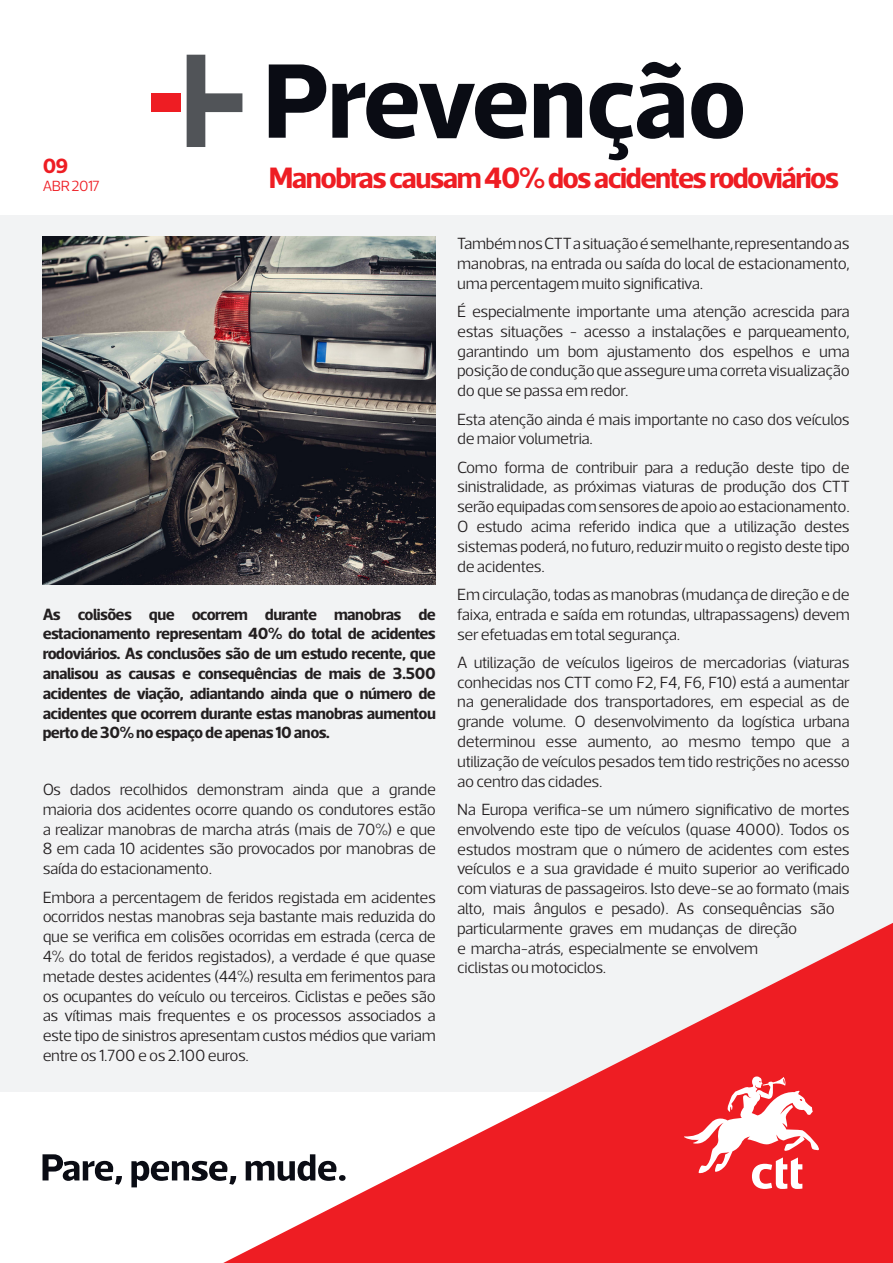
<style>
.page{position:relative;width:893px;height:1263px;background:#fff}
.page>*{position:absolute;margin:0;border:0;box-sizing:border-box;transform-origin:0 0}
.titulo{font:700 39px "Acto CTT";letter-spacing:-.03em;color:#ee1d23}
.titulo-2{font:700 30px "Acto CTT";letter-spacing:-.05em;color:#ee1d23}
.titulo-3{font:700 21px "Acto CTT";color:#ee1d23}
.texto{font:300 16.5px/19.8px "Acto CTT";letter-spacing:-.02em;color:#231f20;text-align:justify}
.lead{font:700 16.5px/19.8px "Acto CTT";letter-spacing:-.03em;color:#231f20;text-align:justify}
.titulo-4{font:300 15px "Acto CTT";letter-spacing:-.025em;color:#ee1d23}
</style>
<div class="page">
<div style="left:0;top:128px;width:893px;height:1047px;background:#f2f3f4"></div>
<img style="left:43px;top:237px;width:393px;height:348px">
<div style="left:0;top:1093px;width:893px;height:170px;background:#fff"></div>
<svg style="left:223px;top:923px;width:670px;height:340px"></svg>
<svg style="left:684px;top:1075px;width:137px;height:114px"></svg>
<div style="left:0;top:0;width:893px;height:215px;background:#fff"></div>
<svg style="left:269px;top:64px;width:57px;height:74px"></svg>
<svg style="left:332px;top:83px;width:194px;height:56px"></svg>
<svg style="left:534px;top:83px;width:48px;height:55px"></svg>
<svg style="left:590px;top:62px;width:94px;height:98px"></svg>
<svg style="left:691px;top:83px;width:52px;height:56px"></svg>
<svg style="left:187px;top:55px;width:55px;height:92px"></svg>
<div style="left:151px;top:93px;width:30px;height:19px;background:#ee1d23"></div>
<svg style="left:43px;top:1154px;width:79px;height:31px"></svg>
<svg style="left:131px;top:1161px;width:105px;height:26px"></svg>
<svg style="left:246px;top:1154px;width:90px;height:27px"></svg>
<div style="left:339px;top:1175px;width:7px;height:6px;background:#0a0c14;border-radius:50%"></div>
<p class="titulo-3" style="left:55px;top:153px;width:15px">8</p>
<p class="titulo-4" style="left:43px;top:178px;width:58px">ABR 2017</p>
<p class="titulo-3" style="left:43px;top:153px;width:27px">09</p>
<p class="titulo" style="left:269px;top:154px;width:565px">Sensibilização de jovens condutores</p>
<p class="titulo-2" style="left:269px;top:159px;width:572px">Manobras causam 40% dos acidentes rodoviários</p>
<p class="lead" style="left:43px;top:604px;width:395px">As colisões que ocorrem durante manobras de estacionamento representam 40% do total de acidentes rodoviários. As conclusões são de um estudo recente, que analisou as causas e consequências de mais de 3.500 acidentes de viação, adiantando ainda que o número de acidentes que ocorrem durante estas manobras aumentou perto de 30% no espaço de apenas 10 anos.</p>
<p class="texto" style="left:43px;top:779px;width:395px">Os dados recolhidos demonstram ainda que a grande maioria dos acidentes ocorre quando os condutores estão a realizar manobras de marcha atrás (mais de 70%) e que 8 em cada 10 acidentes são provocados por manobras de saída do estacionamento.</p>
<p class="texto" style="left:43px;top:887px;width:395px">Embora a percentagem de feridos registada em acidentes ocorridos nestas manobras seja bastante mais reduzida do que se verifica em colisões ocorridas em estrada (cerca de 4% do total de feridos registados), a verdade é que quase metade destes acidentes (44%) resulta em ferimentos para os ocupantes do veículo ou terceiros. Ciclistas e peões são as vítimas mais frequentes e os processos associados a este tipo de sinistros apresentam custos médios que variam entre os 1.700 e os 2.100 euros.</p>
<p class="texto" style="left:457px;top:233px;width:394px">Também nos CTT a situação é semelhante, representando as manobras, na entrada ou saída do local de estacionamento, uma percentagem muito significativa.</p>
<p class="texto" style="left:457px;top:301px;width:394px">É especialmente importante uma atenção acrescida para estas situações - acesso a instalações e parqueamento, garantindo um bom ajustamento dos espelhos e uma posição de condução que assegure uma correta visualização do que se passa em redor.</p>
<p class="texto" style="left:457px;top:409px;width:394px">Esta atenção ainda é mais importante no caso dos veículos de maior volumetria.</p>
<p class="texto" style="left:457px;top:457px;width:394px">Como forma de contribuir para a redução deste tipo de sinistralidade, as próximas viaturas de produção dos CTT serão equipadas com sensores de apoio ao estacionamento.<br>O estudo acima referido indica que a utilização destes sistemas poderá, no futuro, reduzir muito o registo deste tipo de acidentes.</p>
<p class="texto" style="left:457px;top:584px;width:394px">Em circulação, todas as manobras (mudança de direção e de faixa, entrada e saída em rotundas, ultrapassagens) devem ser efetuadas em total segurança.</p>
<p class="texto" style="left:457px;top:652px;width:394px">A utilização de veículos ligeiros de mercadorias (viaturas conhecidas nos CTT como F2, F4, F6, F10) está a aumentar na generalidade dos transportadores, em especial as de grande volume. O desenvolvimento da logística urbana determinou esse aumento, ao mesmo tempo que a utilização de veículos pesados tem tido restrições no acesso ao centro das cidades.</p>
<p class="texto" style="left:457px;top:799px;width:394px;text-align:left">Na Europa verifica-se um número significativo de mortes envolvendo este tipo de veículos (quase 4000). Todos os estudos mostram que o número de acidentes com estes veículos e a sua gravidade é muito superior ao verificado com viaturas de passageiros. Isto deve-se ao formato (mais alto, mais ângulos e pesado). As consequências são particularmente graves em mudanças de direção<br>e marcha-atrás, especialmente se envolvem<br>ciclistas ou motociclos.</p>
</div>
